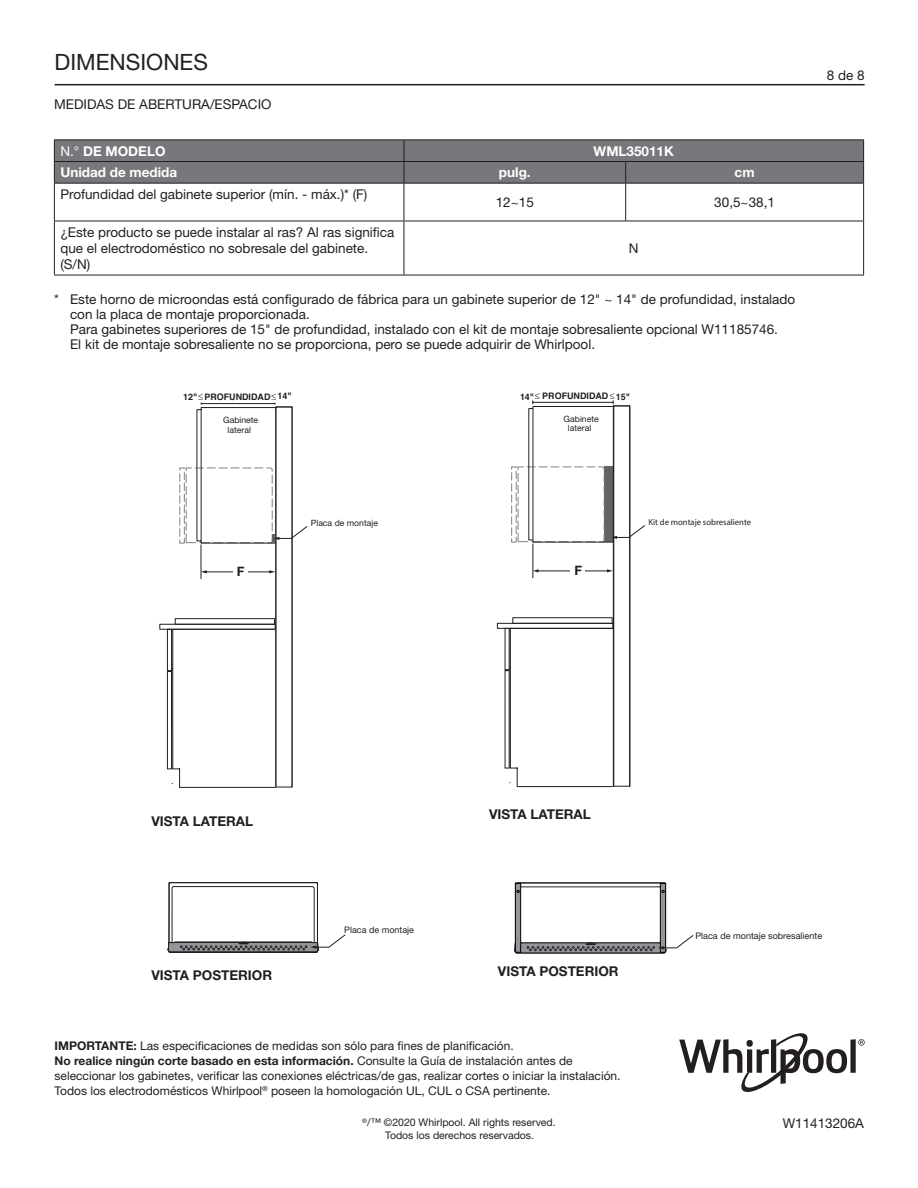
<style>
.page{position:relative;width:918px;height:1188px;background:#fff}
.page>*{position:absolute;margin:0;border:0;box-sizing:border-box;transform-origin:0 0}
.t1{font:22.5px "Helvetica Neue LT Std";color:#231f20}
._2_Body{font:13.5px/15px "Helvetica Neue LT Std";color:#231f20}
.t2{font:700 13.5px "Helvetica Neue LT Std";color:#231f20}
._2_Body_Bold{font:700 13.5px "Helvetica Neue LT Std";color:#fff}
.t3{font:700 13.05px "Helvetica Neue LT Std";color:#231f20}
.t4{font:12px/15px "Helvetica Neue LT Std";color:#231f20}
.Legal_Lines_Centered{font:10.5px "Helvetica Neue LT Std";color:#231f20}
.t5{font:9px "Helvetica Neue LT Std";color:#231f20}
.t6{font:700 9px "Helvetica";color:#231f20}
.t7{font:8.7px/9.8px "Helvetica Neue LT Std";color:#231f20;text-align:center}
.t8{font:8.7px "Humanist 777 BT Roman Condensed B";color:#231f20}
.s1{font-weight:400}
.s2{font-weight:700}
</style>
<div class="page">
<hr style="left:55px;top:84px;width:810px;height:1px;background:#231f20">
<svg style="left:858px;top:1039px;width:7px;height:7px"></svg>
<div style="left:850px;top:1039px;width:6px;height:34px;background:#231f20"></div>
<svg style="left:679px;top:1033px;width:168px;height:59px"></svg>
<hr style="left:54px;top:183px;width:350px;height:1px;background:#231f20">
<hr style="left:404px;top:183px;width:222px;height:1px;background:#231f20">
<hr style="left:404px;top:184px;width:1px;height:37px;background:#231f20">
<hr style="left:626px;top:183px;width:238px;height:1px;background:#231f20">
<hr style="left:625px;top:184px;width:1px;height:37px;background:#231f20">
<hr style="left:863px;top:184px;width:1px;height:37px;background:#231f20">
<hr style="left:54px;top:221px;width:350px;height:1px;background:#231f20">
<hr style="left:404px;top:221px;width:222px;height:1px;background:#231f20">
<hr style="left:404px;top:221px;width:1px;height:54px;background:#231f20">
<hr style="left:626px;top:221px;width:238px;height:1px;background:#231f20">
<hr style="left:863px;top:221px;width:1px;height:54px;background:#231f20">
<hr style="left:54px;top:275px;width:350px;height:1px;background:#231f20">
<hr style="left:404px;top:275px;width:222px;height:1px;background:#231f20">
<hr style="left:626px;top:275px;width:238px;height:1px;background:#231f20">
<hr style="left:54px;top:184px;width:1px;height:37px;background:#231f20">
<hr style="left:54px;top:221px;width:1px;height:54px;background:#231f20">
<hr style="left:54px;top:139px;width:350px;height:1px;background:#231f20">
<div style="left:54px;top:140px;width:810px;height:43px;background:#76787b"></div>
<hr style="left:404px;top:139px;width:222px;height:1px;background:#231f20">
<hr style="left:626px;top:139px;width:238px;height:1px;background:#231f20">
<hr style="left:54px;top:161px;width:350px;height:1px;background:#231f20">
<hr style="left:404px;top:161px;width:222px;height:1px;background:#231f20">
<hr style="left:626px;top:161px;width:238px;height:1px;background:#231f20">
<div style="left:159px;top:624px;width:116px;height:6px;border:1px solid #231f20"></div>
<svg style="left:167px;top:394px;width:141px;height:394px"></svg>
<div style="left:604px;top:467px;width:8px;height:75px;background:#636366"></div>
<hr style="left:533px;top:402px;width:80px;height:1px;background:#231f20">
<svg style="left:532px;top:393px;width:7px;height:11px"></svg>
<svg style="left:610px;top:393px;width:4px;height:11px"></svg>
<div style="left:511px;top:467px;width:6px;height:75px;border:1px dashed #808285"></div>
<svg style="left:517px;top:466px;width:88px;height:77px"></svg>
<div style="left:533px;top:406px;width:81px;height:136px;border:1px solid #231f20"></div>
<div style="left:613px;top:405px;width:17px;height:382px;border:1px solid #231f20"></div>
<svg style="left:504px;top:628px;width:126px;height:159px"></svg>
<div style="left:497px;top:623px;width:116px;height:6px;border:1px solid #231f20"></div>
<div style="left:512px;top:617px;width:101px;height:7px;border:1px solid #231f20"></div>
<hr style="left:533px;top:544px;width:1px;height:34px;background:#231f20">
<hr style="left:539px;top:571px;width:69px;height:1px;background:#231f20">
<svg style="left:533px;top:569px;width:6px;height:3px"></svg>
<svg style="left:607px;top:569px;width:6px;height:3px"></svg>
<div style="left:571px;top:564px;width:14px;height:14px;background:#fff"></div>
<svg style="left:611px;top:524px;width:34px;height:15px"></svg>
<svg style="left:167px;top:882px;width:179px;height:71px"></svg>
<svg style="left:514px;top:882px;width:180px;height:71px"></svg>
<h1 class="t1" style="left:55px;top:49px;width:155px">DIMENSIONES</h1>
<p class="_2_Body" style="left:54px;top:97px;width:219px">MEDIDAS DE ABERTURA/ESPACIO</p>
<p class="_2_Body_Bold" style="left:60px;top:142px;width:107px"><span class="s1">N.°</span> DE MODELO</p>
<p class="_2_Body_Bold" style="left:594px;top:142px;width:82px">WML35011K</p>
<p class="_2_Body_Bold" style="left:60px;top:164px;width:118px">Unidad de medida</p>
<p class="_2_Body_Bold" style="left:499px;top:164px;width:33px">pulg.</p>
<p class="_2_Body_Bold" style="left:735px;top:164px;width:21px">cm</p>
<p class="_2_Body" style="left:60px;top:186px;width:309px">Profundidad del gabinete superior (mín. - máx.)* (F)</p>
<p class="_2_Body" style="left:496px;top:194px;width:40px">12~15</p>
<p class="_2_Body" style="left:714px;top:194px;width:62px">30,5~38,1</p>
<p class="_2_Body" style="left:60px;top:224px;width:336px;line-height:16.2px">¿Este producto se puede instalar al ras? Al ras significa que el electrodoméstico no sobresale del gabinete. (S/N)</p>
<p class="_2_Body" style="left:629px;top:240px;width:11px">N</p>
<p class="_2_Body" style="left:70px;top:291px;width:727px;text-indent:-16px">* Este horno de microondas está configurado de fábrica para un gabinete superior de 12" ~ 14" de profundidad, instalado con la placa de montaje proporcionada.<br>Para gabinetes superiores de 15" de profundidad, instalado con el kit de montaje sobresaliente opcional W11185746.<br>El kit de montaje sobresaliente no se proporciona, pero se puede adquirir de Whirlpool.</p>
<p class="t6" style="left:183px;top:389px;width:110px">12" PROFUNDIDAD 14"</p>
<p class="t7" style="left:223px;top:415px;width:37px">Gabinete lateral</p>
<p class="t6" style="left:520px;top:389px;width:112px">14" PROFUNDIDAD 15"</p>
<p class="t7" style="left:564px;top:414px;width:37px">Gabinete lateral</p>
<p class="_2_Body" style="left:827px;top:68px;width:39px">8 de 8</p>
<p class="t3" style="left:237px;top:563px;width:9px">F</p>
<p class="t7" style="left:311px;top:518px;width:69px">Placa de montaje</p>
<p class="t3" style="left:575px;top:562px;width:9px">F</p>
<p class="t8" style="left:648px;top:517px;width:104px">Kit de montaje sobresaliente</p>
<p class="t2" style="left:151px;top:812px;width:103px">VISTA LATERAL</p>
<p class="t2" style="left:489px;top:806px;width:103px">VISTA LATERAL</p>
<p class="t5" style="left:344px;top:925px;width:71px">Placa de montaje</p>
<p class="t2" style="left:151px;top:967px;width:122px">VISTA POSTERIOR</p>
<p class="t2" style="left:498px;top:962px;width:122px">VISTA POSTERIOR</p>
<p class="t4" style="left:55px;top:1039px;width:567px"><span class="s2">IMPORTANTE:</span> Las especificaciones de medidas son sólo para fines de planificación.<br><span class="s2">No realice ningún corte basado en esta información.</span> Consulte la Guía de instalación antes de seleccionar los gabinetes, verificar las conexiones eléctricas/de gas, realizar cortes o iniciar la instalación.<br>Todos los electrodomésticos Whirlpool<sup>®</sup> poseen la homologación UL, CUL o CSA pertinente.</p>
<p class="Legal_Lines_Centered" style="left:362px;top:1116px;width:195px"><sup>®</sup>/™ ©2020 Whirlpool. All rights reserved.</p>
<p class="Legal_Lines_Centered" style="left:385px;top:1129px;width:150px">Todos los derechos reservados.</p>
<p class="t5" style="left:695px;top:930px;width:128px">Placa de montaje sobresaliente</p>
<p class="_2_Body" style="left:783px;top:1115px;width:83px">W11413206A</p>
</div>
